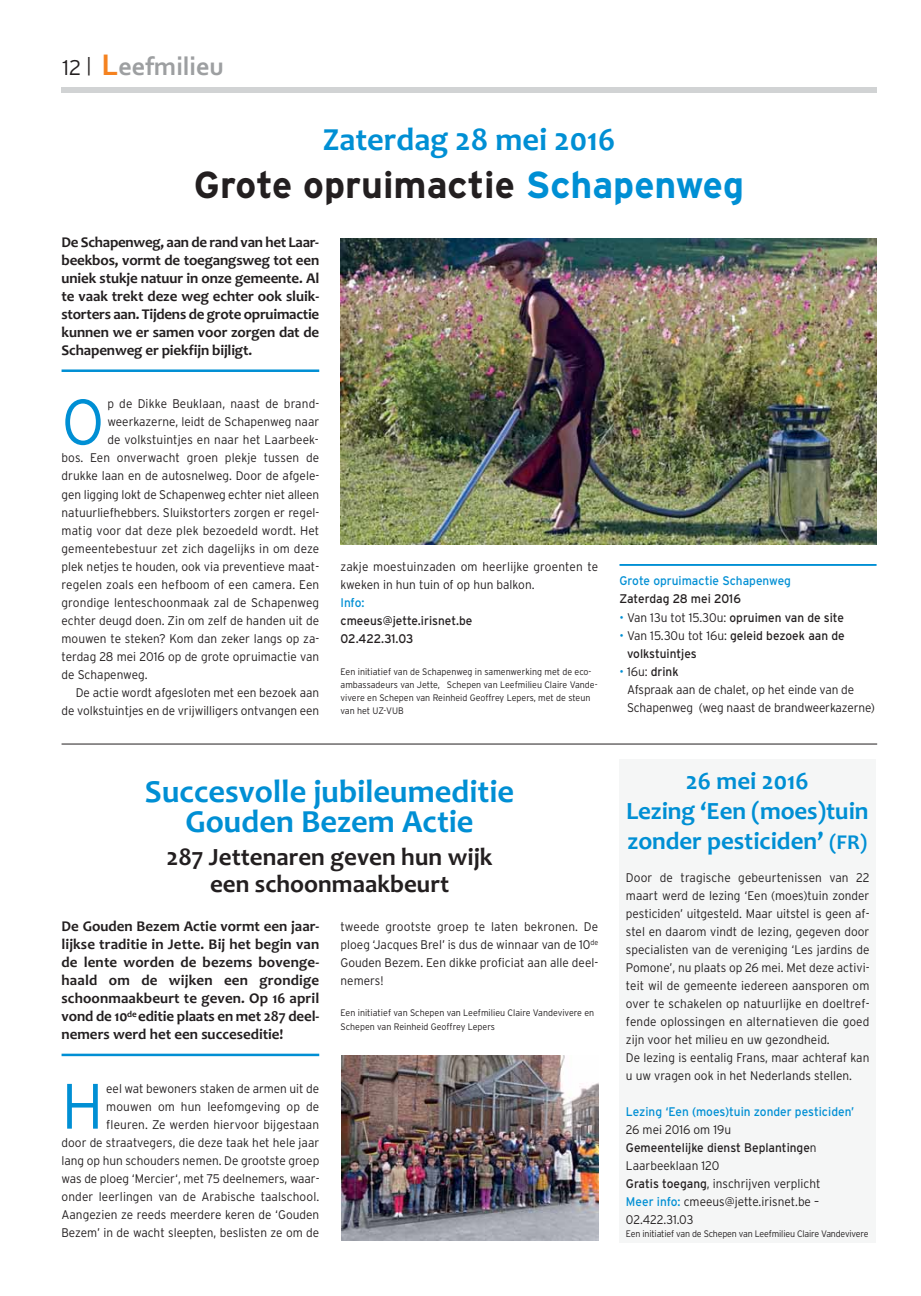
<style>
.page{position:relative;width:921px;height:1296px;background:#fff}
.page>*{position:absolute;margin:0;border:0;box-sizing:border-box;transform-origin:0 0}
.t1{font:300 63.88px "Interstate";color:#008fd4;scale:.95 1}
.t2{font:700 37.5px "Interstate";color:#231f20}
.t3{font:700 32.5px/30px "Candara";color:#008fd4;text-align:center}
.t4{font:700 26.25px "Corbel";color:#9d9fa1}
.t5{font:700 25px/30px "Candara";letter-spacing:-.005em;color:#008fd4;text-align:center}
.t6{font:700 25px/27.5px "Candara";color:#231f20;text-align:center}
.t7{font:700 15px/18px "Candara";letter-spacing:-.01em;color:#231f20;text-align:justify}
.t8{font:300 12.5px/18px "Interstate";color:#231f20;scale:.95 1}
.t9{font:12.5px/18px "Interstate";color:#231f20;scale:.95 1}
.t10{font:12.5px "Interstate";color:#008fd4;scale:.95 1}
.t11{font:300 9.38px/13.1px "Interstate";color:#231f20;scale:.95 1}
.t12{font:300 9.38px "Interstate";letter-spacing:-.02em;color:#231f20;scale:.95 1}
.s1{font-family:"Interstate";font-weight:300;font-size:21.25px;color:#231f20}
.s2{font-family:"Interstate";font-weight:300;font-size:18.75px;color:#231f20}
.s3{font-size:31.25px;color:#f5821f}
.s4{color:#008fd4}
.s5{font-weight:300;color:#008fd4}
.s6{font-weight:300}
.s7{font-weight:400}
.s8{font-size:21.25px}
.s9{font-weight:400;color:#008fd4}
</style>
<div class="page">
<div style="left:619px;top:758px;width:256px;height:484px;background:#f5f6f6"></div>
<div style="left:62px;top:87px;width:814px;height:6px;background:#d1d3d4"></div>
<hr style="left:62px;top:369px;width:257px;height:3px;background:#008fd4">
<img style="left:340px;top:239px;width:536px;height:305px">
<hr style="left:62px;top:743px;width:814px;height:1px;background:#231f20">
<hr style="left:619px;top:564px;width:257px;height:2px;background:#008fd4">
<hr style="left:62px;top:1053px;width:257px;height:3px;background:#008fd4">
<img style="left:341px;top:1055px;width:257px;height:185px">
<h3 class="t4" style="left:62px;top:57px;width:163px"><span class="s1">12</span> <span class="s2">|</span> <span class="s3">L</span>eefmilieu</h3>
<h3 class="t3" style="left:323px;top:127px;width:294px">Zaterdag 28 mei 2016</h3>
<h2 class="t2" style="left:194px;top:171px;width:551px">Grote opruimactie <span class="s4">Schapenweg</span></h2>
<p class="t7" style="left:62px;top:235px;width:259px">De Schapenweg, aan de rand van het Laar&shy;beekbos, vormt de toegangsweg tot een uniek stukje natuur in onze gemeente. Al te vaak trekt deze weg echter ook sluik&shy;storters aan. Tijdens de grote opruimactie kunnen we er samen voor zorgen dat de Schapenweg er piekfijn bijligt.</p>
<h1 class="t1" style="left:62px;top:398px;width:47px">O</h1>
<p class="t8" style="left:107px;top:396px;width:224px">p de Dikke Beuklaan, naast de brand-</p>
<p class="t8" style="left:107px;top:414px;width:224px">weerkazerne, leidt de Schapenweg naar</p>
<p class="t8" style="left:107px;top:432px;width:224px">de volkstuintjes en naar het Laarbeek-</p>
<p class="t8" style="left:62px;top:450px;width:272px">bos. Een onverwacht groen plekje tussen de</p>
<p class="t8" style="left:62px;top:468px;width:273px">drukke laan en de autosnelweg. Door de afgele-</p>
<p class="t8" style="left:62px;top:486px;width:273px">gen ligging lokt de Schapenweg echter niet alleen</p>
<p class="t8" style="left:62px;top:504px;width:273px">natuurliefhebbers. Sluikstorters zorgen er regel-</p>
<p class="t8" style="left:62px;top:522px;width:273px">matig voor dat deze plek bezoedeld wordt. Het</p>
<p class="t8" style="left:62px;top:540px;width:273px">gemeentebestuur zet zich dagelijks in om deze</p>
<p class="t8" style="left:62px;top:558px;width:272px">plek netjes te houden, ook via preventieve maat-</p>
<p class="t8" style="left:62px;top:576px;width:273px">regelen zoals een hefboom of een camera. Een</p>
<p class="t8" style="left:62px;top:594px;width:273px">grondige lenteschoonmaak zal de Schapenweg</p>
<p class="t8" style="left:62px;top:612px;width:272px">echter deugd doen. Zin om zelf de handen uit de</p>
<p class="t8" style="left:62px;top:630px;width:273px">mouwen te steken? Kom dan zeker langs op za-</p>
<p class="t8" style="left:62px;top:648px;width:272px">terdag 28 mei 2016 op de grote opruimactie van</p>
<p class="t8" style="left:62px;top:666px;width:92px">de Schapenweg.</p>
<p class="t8" style="left:76px;top:684px;width:258px">De actie wordt afgesloten met een bezoek aan</p>
<p class="t8" style="left:62px;top:702px;width:273px">de volkstuintjes en de vrijwilligers ontvangen een</p>
<p class="t8" style="left:340px;top:558px;width:273px">zakje moestuinzaden om heerlijke groenten te kweken in hun tuin of op hun balkon.</p>
<p class="t10" style="left:340px;top:597px;width:27px">Info:</p>
<p class="t9" style="left:340px;top:612px;width:140px">cmeeus@jette.irisnet.be<br>02.422.31.03</p>
<p class="t11" style="left:340px;top:666px;width:272px">Een initiatief van de Schapenweg in samenwerking met de eco&shy;ambassadeurs van Jette, Schepen van Leefmilieu Claire Vande&shy;vivere en Schepen van Reinheid Geoffrey Lepers, met de steun van het UZ-VUB</p>
<p class="t10" style="left:619px;top:576px;width:182px">Grote opruimactie Schapenweg</p>
<p class="t9" style="left:619px;top:591px;width:129px">Zaterdag 28 mei 2016</p>
<p class="t9" style="left:619px;top:609px;width:238px"><span class="s5">•</span> <span class="s6">Van 13u tot 15.30u:</span> opruimen van de site</p>
<p class="t9" style="left:626px;top:627px;width:231px;text-indent:-8px"><span class="s5">•</span> <span class="s6">Van 15.30u tot 16u:</span> geleid bezoek aan de volkstuintjes</p>
<p class="t8" style="left:626px;top:663px;width:262px;text-indent:-7px"><span class="s4">•</span> 16u: <span class="s7">drink<br></span>Afspraak aan de chalet, op het einde van de<br>Schapenweg (weg naast de brandweerkazerne)</p>
<h3 class="t3" style="left:145px;top:779px;width:370px">Succesvolle jubileumeditie<br>Gouden Bezem Actie</h3>
<h3 class="t6" style="left:166px;top:845px;width:327px">287 Jettenaren geven hun wijk een schoonmaakbeurt</h3>
<p class="t7" style="left:62px;top:919px;width:259px">De Gouden Bezem Actie vormt een jaar&shy;lijkse traditie in Jette. Bij het begin van de lente worden de bezems bovenge&shy;haald om de wijken een grondige schoonmaakbeurt te geven. Op 16 april vond de 10<sup>de</sup> editie plaats en met 287 deel&shy;nemers werd het een succeseditie!</p>
<p class="t8" style="left:340px;top:918px;width:273px;text-align:justify">tweede grootste groep te laten bekronen. De ploeg ‘Jacques Brel’ is dus de winnaar van de 10<sup>de </sup>Gouden Bezem. Een dikke proficiat aan alle deel&shy;nemers!</p>
<p class="t11" style="left:340px;top:1007px;width:268px">Een initiatief van Schepen van Leefmilieu Claire Vandevivere en<br>Schepen van Reinheid Geoffrey Lepers</p>
<p class="t8" style="left:62px;top:1080px;width:273px;text-align:right">eel wat bewoners staken de armen uit de mouwen om hun leefomgeving op de<br>fleuren. Ze werden hiervoor bijgestaan<br>door de straatvegers, die deze taak het hele jaar lang op hun schouders nemen. De grootste groep was de ploeg ‘Mercier‘, met 75 deelnemers, waar&shy;onder leerlingen van de Arabische taalschool.<br>Aangezien ze reeds meerdere keren de ‘Gouden Bezem’ in de wacht sleepten, beslisten ze om de</p>
<h1 class="t1" style="left:62px;top:1081px;width:45px">H</h1>
<h3 class="t5" style="left:626px;top:768px;width:244px">26 mei 2016<br>Lezing ‘Een (moes)tuin zonder pesticiden’ <span class="s8">(FR)</span></h3>
<p class="t8" style="left:625px;top:869px;width:258px">Door de tragische gebeurtenissen van 22 maart werd de lezing ‘Een (moes)tuin zonder pesticiden’ uitgesteld. Maar uitstel is geen af&shy;stel en daarom vindt de lezing, gegeven door specialisten van de vereniging ‘Les jardins de Pomone’, nu plaats op 26 mei. Met deze activi&shy;teit wil de gemeente iedereen aansporen om over te schakelen op natuurlijke en doeltref&shy;fende oplossingen en alternatieven die goed zijn voor het milieu en uw gezondheid.<br>De lezing is eentalig Frans, maar achteraf kan u uw vragen ook in het Nederlands stellen.</p>
<p class="t10" style="left:625px;top:1106px;width:242px">Lezing ‘Een (moes)tuin zonder pesticiden’</p>
<p class="t8" style="left:625px;top:1121px;width:206px">26 mei 2016 om 19u<br><span class="s7">Gemeentelijke dienst Beplantinge</span>n<br>Laarbeeklaan 120<br><span class="s7">Gratis toegang</span>, inschrijven verplicht<br><span class="s9">Meer info:</span> cmeeus@jette.irisnet.be –<br>02.422.31.03</p>
<p class="t12" style="left:625px;top:1230px;width:257px">Een initiatief van de Schepen van Leefmilieu Claire Vandevivere</p>
</div>
